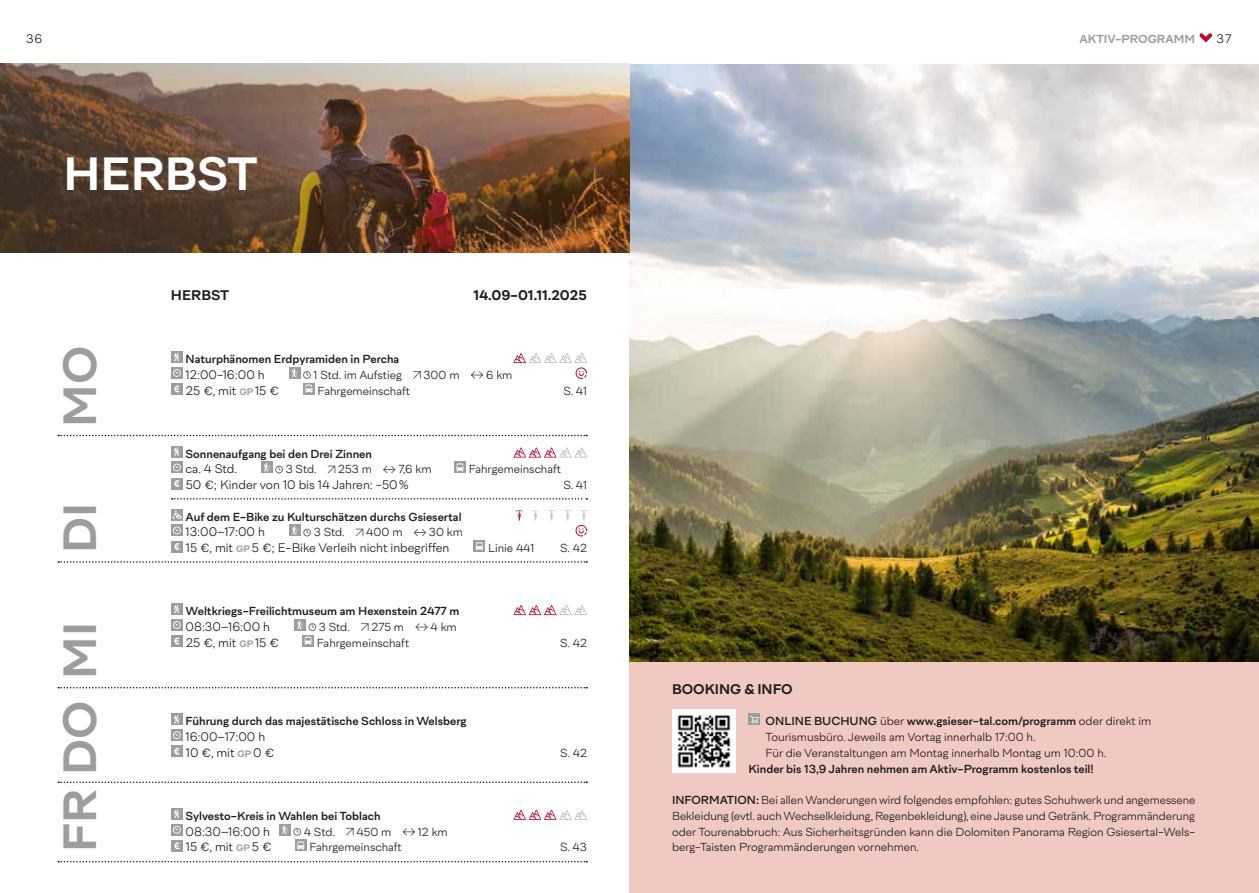
<style>
.page{position:relative;width:1259px;height:893px;background:#fff}
.page>*{position:absolute;margin:0;border:0;box-sizing:border-box;transform-origin:0 0}
.t1{font:700 45px "Cordillera";color:#9d9d9c}
.t2{font:700 45px "Cordillera";color:#fff}
.t3{font:700 13.5px "Cordillera";color:#1d1d1b}
.t4{font:300 12px/15.8px "Cordillera";color:#1d1d1b}
.t5{font:300 11.25px/15.8px "Cordillera";color:#1d1d1b}
.t6{font:600 11.25px "Cordillera";color:#1d1d1b}
.t7{font:700 11.25px "Cordillera";color:#9d9d9c}
.s1{font-weight:700;font-size:9px;color:#9d9d9c}
.s2{font-weight:600}
</style>
<div class="page">
<img style="left:629px;top:65px;width:630px;height:597px">
<svg style="left:172px;top:498px;width:415px;height:2px"></svg>
<img style="left:0;top:64px;width:629px;height:189px">
<div style="left:629px;top:662px;width:630px;height:231px;background:#f1c9c3"></div>
<div style="left:171px;top:351px;width:12px;height:12px;background:#9d9d9c"></div>
<svg style="left:174px;top:353px;width:5px;height:8px"></svg>
<div style="left:171px;top:367px;width:12px;height:12px;background:#9d9d9c"></div>
<svg style="left:173px;top:369px;width:8px;height:8px"></svg>
<div style="left:289px;top:367px;width:11px;height:12px;background:#9d9d9c"></div>
<svg style="left:292px;top:369px;width:5px;height:8px"></svg>
<svg style="left:413px;top:371px;width:8px;height:8px"></svg>
<svg style="left:471px;top:371px;width:13px;height:8px"></svg>
<svg style="left:513px;top:353px;width:74px;height:26px"></svg>
<div style="left:171px;top:383px;width:12px;height:12px;background:#9d9d9c"></div>
<svg style="left:174px;top:386px;width:6px;height:6px"></svg>
<svg style="left:303px;top:383px;width:12px;height:12px"></svg>
<svg style="left:303px;top:371px;width:9px;height:22px"></svg>
<div style="left:171px;top:446px;width:12px;height:12px;background:#9d9d9c"></div>
<svg style="left:174px;top:447px;width:5px;height:9px"></svg>
<svg style="left:513px;top:447px;width:74px;height:11px"></svg>
<div style="left:171px;top:462px;width:12px;height:11px;background:#9d9d9c"></div>
<svg style="left:173px;top:463px;width:8px;height:8px"></svg>
<div style="left:261px;top:462px;width:12px;height:11px;background:#9d9d9c"></div>
<svg style="left:264px;top:463px;width:5px;height:9px"></svg>
<svg style="left:275px;top:465px;width:8px;height:9px"></svg>
<svg style="left:327px;top:465px;width:9px;height:9px"></svg>
<svg style="left:383px;top:465px;width:13px;height:9px"></svg>
<svg style="left:454px;top:462px;width:12px;height:11px"></svg>
<svg style="left:456px;top:463px;width:7px;height:9px"></svg>
<div style="left:171px;top:478px;width:12px;height:11px;background:#9d9d9c"></div>
<svg style="left:174px;top:480px;width:6px;height:7px"></svg>
<div style="left:171px;top:714px;width:12px;height:11px;background:#9d9d9c"></div>
<svg style="left:174px;top:715px;width:5px;height:9px"></svg>
<div style="left:171px;top:729px;width:12px;height:12px;background:#9d9d9c"></div>
<svg style="left:173px;top:731px;width:8px;height:8px"></svg>
<div style="left:171px;top:745px;width:12px;height:12px;background:#9d9d9c"></div>
<svg style="left:174px;top:748px;width:6px;height:7px"></svg>
<div style="left:171px;top:509px;width:12px;height:12px;background:#9d9d9c"></div>
<svg style="left:173px;top:510px;width:8px;height:9px"></svg>
<svg style="left:516px;top:510px;width:6px;height:11px"></svg>
<svg style="left:532px;top:510px;width:6px;height:11px"></svg>
<svg style="left:548px;top:510px;width:7px;height:11px"></svg>
<div style="left:171px;top:525px;width:12px;height:11px;background:#9d9d9c"></div>
<svg style="left:173px;top:526px;width:8px;height:8px"></svg>
<div style="left:289px;top:525px;width:12px;height:11px;background:#9d9d9c"></div>
<svg style="left:292px;top:526px;width:19px;height:11px"></svg>
<svg style="left:355px;top:528px;width:9px;height:9px"></svg>
<svg style="left:413px;top:528px;width:13px;height:9px"></svg>
<svg style="left:564px;top:510px;width:23px;height:27px"></svg>
<div style="left:171px;top:541px;width:12px;height:11px;background:#9d9d9c"></div>
<svg style="left:174px;top:543px;width:6px;height:7px"></svg>
<div style="left:473px;top:540px;width:12px;height:12px;background:#9d9d9c"></div>
<svg style="left:476px;top:542px;width:7px;height:8px"></svg>
<div style="left:171px;top:603px;width:12px;height:12px;background:#9d9d9c"></div>
<svg style="left:174px;top:605px;width:5px;height:8px"></svg>
<svg style="left:513px;top:605px;width:74px;height:10px"></svg>
<div style="left:171px;top:619px;width:12px;height:12px;background:#9d9d9c"></div>
<svg style="left:173px;top:621px;width:8px;height:8px"></svg>
<div style="left:294px;top:619px;width:12px;height:12px;background:#9d9d9c"></div>
<svg style="left:361px;top:623px;width:8px;height:8px"></svg>
<svg style="left:415px;top:623px;width:13px;height:8px"></svg>
<div style="left:171px;top:635px;width:12px;height:12px;background:#9d9d9c"></div>
<svg style="left:174px;top:638px;width:6px;height:6px"></svg>
<div style="left:302px;top:635px;width:12px;height:12px;background:#9d9d9c"></div>
<svg style="left:297px;top:621px;width:19px;height:24px"></svg>
<div style="left:171px;top:808px;width:12px;height:12px;background:#9d9d9c"></div>
<svg style="left:174px;top:810px;width:5px;height:8px"></svg>
<svg style="left:513px;top:810px;width:74px;height:10px"></svg>
<div style="left:171px;top:824px;width:12px;height:12px;background:#9d9d9c"></div>
<svg style="left:173px;top:826px;width:8px;height:8px"></svg>
<div style="left:279px;top:824px;width:12px;height:12px;background:#9d9d9c"></div>
<svg style="left:346px;top:827px;width:8px;height:9px"></svg>
<svg style="left:402px;top:828px;width:13px;height:8px"></svg>
<div style="left:171px;top:840px;width:12px;height:12px;background:#9d9d9c"></div>
<svg style="left:174px;top:842px;width:6px;height:7px"></svg>
<div style="left:295px;top:840px;width:11px;height:11px;background:#a8a8a8"></div>
<svg style="left:282px;top:825px;width:22px;height:25px"></svg>
<svg style="left:58px;top:435px;width:529px;height:1px"></svg>
<svg style="left:58px;top:561px;width:529px;height:2px"></svg>
<svg style="left:58px;top:687px;width:529px;height:1px"></svg>
<svg style="left:58px;top:861px;width:529px;height:1px"></svg>
<svg style="left:58px;top:781px;width:529px;height:2px"></svg>
<div style="left:748px;top:714px;width:12px;height:11px;background:#9d9d9c"></div>
<svg style="left:750px;top:716px;width:8px;height:7px"></svg>
<img style="left:672px;top:710px;width:63px;height:63px">
<svg style="left:1199px;top:33px;width:13px;height:10px"></svg>
<p class="t4" style="left:26px;top:30px;width:18px">36</p>
<p class="t4" style="left:1216px;top:30px;width:16px">37</p>
<p class="t7" style="left:1079px;top:30px;width:117px">AKTIV-PROGRAMM</p>
<h1 class="t2" style="left:63px;top:138px;width:196px">HERBST</h1>
<h1 class="t1" style="left:44px;top:427px;width:82px;rotate:-90deg">MO</h1>
<h1 class="t1" style="left:44px;top:553px;width:52px;rotate:-90deg">DI</h1>
<h1 class="t1" style="left:44px;top:679px;width:58px;rotate:-90deg">MI</h1>
<h1 class="t1" style="left:44px;top:852px;width:153px;rotate:-90deg">FR DO</h1>
<p class="t3" style="left:171px;top:284px;width:60px">HERBST</p>
<p class="t3" style="left:473px;top:284px;width:115px">14.09-01.11.2025</p>
<p class="t6" style="left:186px;top:350px;width:215px">Naturphänomen Erdpyramiden in Percha</p>
<p class="t4" style="left:185px;top:366px;width:81px">12:00-16:00 h</p>
<p class="t5" style="left:314px;top:366px;width:90px">1 Std. im Aufstieg</p>
<p class="t5" style="left:423px;top:366px;width:38px">300 m</p>
<p class="t5" style="left:486px;top:366px;width:28px">6 km</p>
<p class="t4" style="left:186px;top:382px;width:95px">25 €, mit <span class="s1">GP</span> 15 €</p>
<p class="t5" style="left:318px;top:382px;width:94px">Fahrgemeinschaft</p>
<p class="t5" style="left:563px;top:382px;width:25px">S. 41</p>
<p class="t6" style="left:186px;top:445px;width:188px">Sonnenaufgang bei den Drei Zinnen</p>
<p class="t4" style="left:185px;top:461px;width:53px">ca. 4 Std.</p>
<p class="t5" style="left:286px;top:461px;width:33px">3 Std.</p>
<p class="t5" style="left:338px;top:461px;width:35px">253 m</p>
<p class="t5" style="left:398px;top:461px;width:35px">7,6 km</p>
<p class="t5" style="left:469px;top:461px;width:94px">Fahrgemeinschaft</p>
<p class="t4" style="left:186px;top:476px;width:224px">50 €; Kinder von 10 bis 14 Jahren: -50%</p>
<p class="t5" style="left:563px;top:477px;width:25px">S. 41</p>
<p class="t6" style="left:186px;top:508px;width:277px">Auf dem E-Bike zu Kulturschätzen durchs Gsiesertal</p>
<p class="t4" style="left:185px;top:524px;width:81px">13:00–17:00 h</p>
<p class="t5" style="left:314px;top:524px;width:33px">3 Std.</p>
<p class="t5" style="left:366px;top:524px;width:38px">400 m</p>
<p class="t5" style="left:429px;top:524px;width:35px">30 km</p>
<p class="t4" style="left:186px;top:539px;width:265px">15 €, mit <span class="s1">GP</span> 5 €; E-Bike Verleih nicht inbegriffen</p>
<p class="t5" style="left:488px;top:540px;width:48px">Linie 441</p>
<p class="t5" style="left:560px;top:540px;width:28px">S. 42</p>
<p class="t6" style="left:186px;top:602px;width:275px">Weltkriegs-Freilichtmuseum am Hexenstein 2477 m</p>
<p class="t4" style="left:185px;top:618px;width:86px">08:30–16:00 h</p>
<p class="t5" style="left:319px;top:618px;width:33px">3 Std.</p>
<p class="t5" style="left:371px;top:618px;width:34px">275 m</p>
<p class="t5" style="left:430px;top:618px;width:28px">4 km</p>
<p class="t4" style="left:186px;top:634px;width:95px">25 €, mit <span class="s1">GP</span> 15 €</p>
<p class="t5" style="left:317px;top:634px;width:94px">Fahrgemeinschaft</p>
<p class="t5" style="left:560px;top:634px;width:28px">S. 42</p>
<p class="t6" style="left:186px;top:713px;width:283px">Führung durch das majestätische Schloss in Welsberg</p>
<p class="t4" style="left:185px;top:728px;width:90px">16:00–17:00 h<br>10 €, mit <span class="s1">GP</span> 0 €</p>
<p class="t5" style="left:560px;top:744px;width:28px">S. 42</p>
<p class="t6" style="left:186px;top:807px;width:196px">Sylvesto-Kreis in Wahlen bei Toblach</p>
<p class="t4" style="left:185px;top:823px;width:86px">08:30–16:00 h</p>
<p class="t5" style="left:304px;top:823px;width:33px">4 Std.</p>
<p class="t5" style="left:356px;top:823px;width:36px">450 m</p>
<p class="t5" style="left:418px;top:823px;width:31px">12 km</p>
<p class="t4" style="left:186px;top:839px;width:87px">15 €, mit <span class="s1">GP</span> 5 €</p>
<p class="t5" style="left:309px;top:839px;width:94px">Fahrgemeinschaft</p>
<p class="t5" style="left:560px;top:839px;width:28px">S. 43</p>
<p class="t3" style="left:672px;top:678px;width:122px">BOOKING &amp; INFO</p>
<p class="t5" style="left:765px;top:713px;width:387px"><span class="s2">ONLINE BUCHUNG</span> über <span class="s2">www.gsieser-tal.com/programm</span> oder direkt im<br>Tourismusbüro. Jeweils am Vortag innerhalb 17:00 h.<br>Für die Veranstaltungen am Montag innerhalb Montag um 10:00 h.</p>
<p class="t6" style="left:748px;top:760px;width:346px">Kinder bis 13,9 Jahren nehmen am Aktiv-Programm kostenlos teil!</p>
<p class="t5" style="left:672px;top:792px;width:525px;text-align:justify"><span class="s2">INFORMATION:</span> Bei allen Wanderungen wird folgendes empfohlen: gutes Schuhwerk und angemessene Bekleidung (evtl. auch Wechselkleidung, Regenbekleidung), eine Jause und Getränk. Programmänderung oder Tourenabbruch: Aus Sicherheitsgründen kann die Dolomiten Panorama Region Gsiesertal-Wels&shy;berg-Taisten Programmänderungen vornehmen.</p>
</div>
